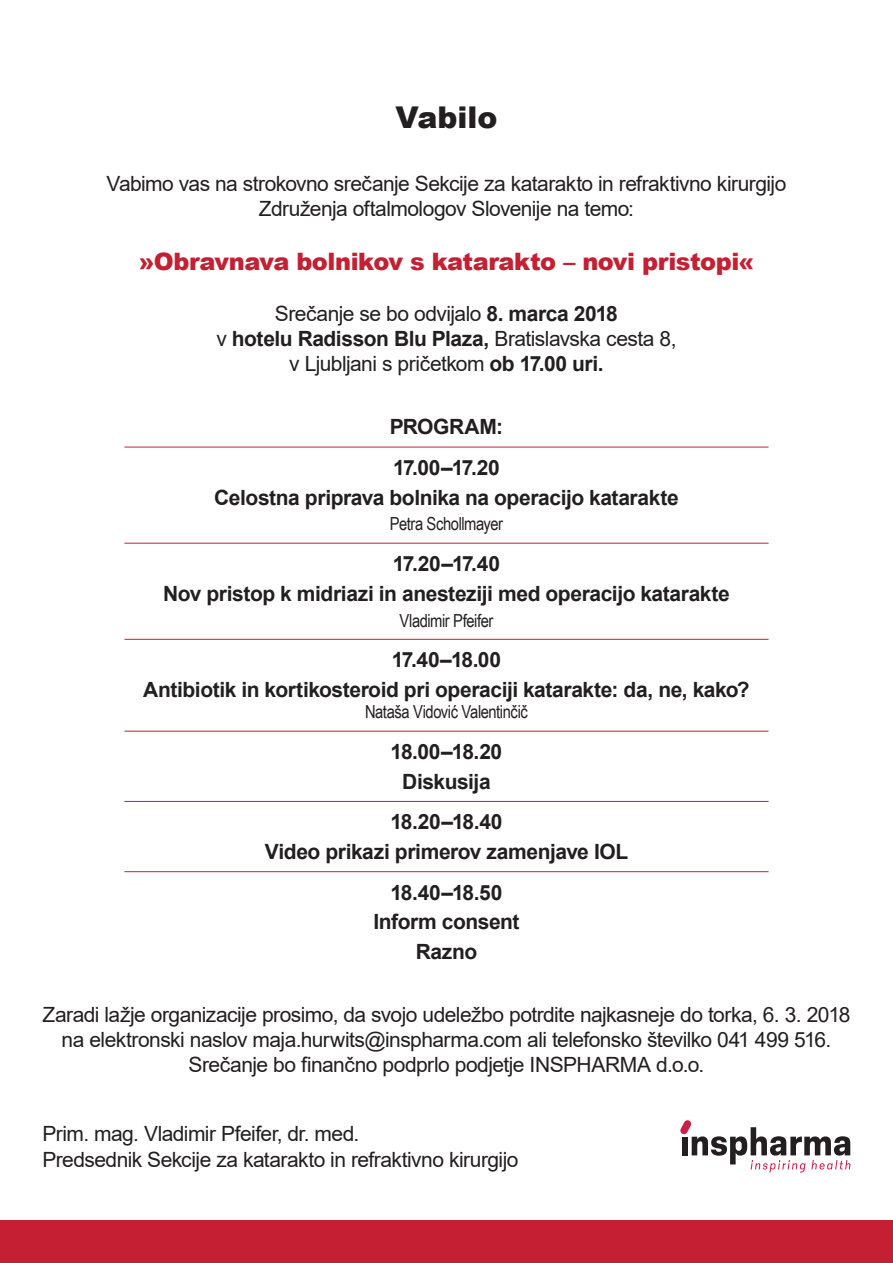
<style>
.page{position:relative;width:893px;height:1263px;background:#fff}
.page>*{position:absolute;margin:0;border:0;box-sizing:border-box;transform-origin:0 0}
.t1{font:900 30px "Arial";color:#231f20}
.t2{font:900 24px "Arial";letter-spacing:-.02em;color:#c41f32}
.t3{font:21px/25.2px "Arial";letter-spacing:-.025em;color:#231f20;text-align:center}
.t4{font:700 21px/29.4px "Arial";letter-spacing:-.02em;color:#231f20;text-align:center}
.t5{font:18px "Arial Narrow";letter-spacing:-.025em;color:#231f20}
.s1{font-weight:700}
</style>
<div class="page">
<div style="left:0;top:1220px;width:893px;height:43px;background:#c41f32"></div>
<svg style="left:680px;top:1120px;width:170px;height:52px"></svg>
<hr style="left:124px;top:447px;width:645px;height:1px;background:#c41f32">
<hr style="left:124px;top:543px;width:645px;height:1px;background:#c41f32">
<hr style="left:124px;top:639px;width:645px;height:1px;background:#c41f32">
<hr style="left:124px;top:731px;width:645px;height:1px;background:#c41f32">
<hr style="left:124px;top:801px;width:645px;height:1px;background:#c41f32">
<hr style="left:124px;top:871px;width:645px;height:1px;background:#c41f32">
<h1 class="t1" style="left:395px;top:95px;width:104px">Vabilo</h1>
<p class="t3" style="left:106px;top:171px;width:681px">Vabimo vas na strokovno srečanje Sekcije za katarakto in refraktivno kirurgijo<br>Združenja oftalmologov Slovenije na temo:</p>
<p class="t2" style="left:138px;top:244px;width:618px">»Obravnava bolnikov s katarakto – novi pristopi«</p>
<p class="t3" style="left:216px;top:301px;width:462px">Srečanje se bo odvijalo <span class="s1">8. marca 2018<br></span>v <span class="s1">hotelu Radisson Blu Plaza,</span> Bratislavska cesta 8, v Ljubljani s pričetkom <span class="s1">ob 17.00 uri.</span></p>
<p class="t4" style="left:390px;top:407px;width:115px;line-height:40.8px;text-align:left">PROGRAM:<br>17.00–17.20</p>
<p class="t4" style="left:214px;top:483px;width:466px">Celostna priprava bolnika na operacijo katarakte</p>
<p class="t5" style="left:390px;top:511px;width:114px">Petra Schollmayer</p>
<p class="t4" style="left:163px;top:549px;width:568px">17.20–17.40<br>Nov pristop k midriazi in anesteziji med operacijo katarakte</p>
<p class="t5" style="left:400px;top:607px;width:95px">Vladimir Pfeifer</p>
<p class="t4" style="left:143px;top:645px;width:608px">17.40–18.00<br>Antibiotik in kortikosteroid pri operaciji katarakte: da, ne, kako?</p>
<p class="t5" style="left:365px;top:699px;width:164px">Nataša Vidović Valentinčič</p>
<p class="t4" style="left:391px;top:737px;width:113px">18.00–18.20<br>Diskusija</p>
<p class="t4" style="left:265px;top:808px;width:365px">18.20–18.40<br>Video prikazi primerov zamenjave IOL</p>
<p class="t4" style="left:373px;top:878px;width:148px">18.40–18.50<br>Inform consent<br>Razno</p>
<p class="t3" style="left:43px;top:1002px;width:809px">Zaradi lažje organizacije prosimo, da svojo udeležbo potrdite najkasneje do torka, 6. 3. 2018 na elektronski naslov maja.hurwits@inspharma.com ali telefonsko številko 041 499 516.<br>Srečanje bo finančno podprlo podjetje INSPHARMA d.o.o.</p>
<p class="t3" style="left:43px;top:1121px;width:478px;text-align:left">Prim. mag. Vladimir Pfeifer, dr. med.<br>Predsednik Sekcije za katarakto in refraktivno kirurgijo</p>
</div>
